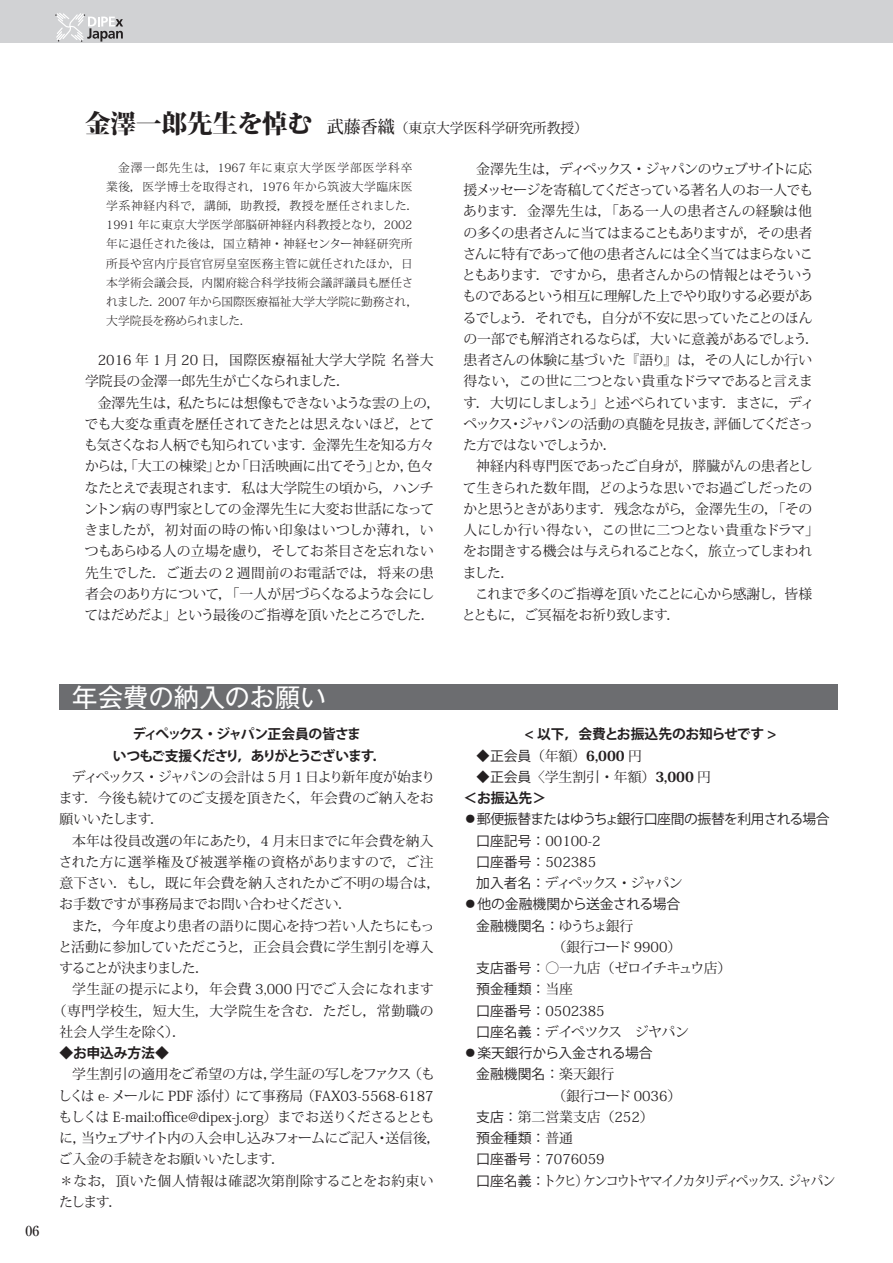
<style>
.page{position:relative;width:893px;height:1263px;background:#fff}
.page>*{position:absolute;margin:0;border:0;box-sizing:border-box;transform-origin:0 0}
.t1{font:25.5px "Gothic MB101 Pro";letter-spacing:-.01em;color:#fff}
.t2{font:13.8px/21.3px "Koz Min Pro";letter-spacing:-.025em;color:#231f20}
.t3{font:13.8px/21.3px "Koz Min Pro";letter-spacing:-.045em;color:#231f20}
.t4{font:13.8px/21.3px "Koz Min Pro";color:#231f20}
.t5{font:13.8px/21.3px "Koz Go Pro";letter-spacing:-.025em;color:#231f20}
.t6{font:13.8px/21.3px "Koz Min Pro";letter-spacing:-.055em;color:#231f20}
.t7{font:13.8px/21.5px "Koz Min Pro";letter-spacing:-.11em;color:#231f20}
.t8{font:13.8px/21.3px "Koz Min Pro";letter-spacing:-.075em;color:#231f20}
.t9{font:700 13.8px/21.3px "Koz Go Pro";letter-spacing:-.09em;color:#231f20;text-align:center}
.t10{font:13.8px/21.3px "Koz Go Pro";color:#231f20}
.t11{font:13.8px "Koz Min Pro";letter-spacing:.025em;color:#231f20}
.t12{font:13.8px "Koz Min Pro";letter-spacing:.04em;color:#231f20}
.t13{font:700 13.8px "Koz Go Pro";letter-spacing:-.025em;color:#231f20}
.t14{font:700 13.8px "Koz Go Pro";letter-spacing:-.065em;color:#231f20}
.t15{font:500 13.8px "Ryumin Pro";color:#231f20}
.t16{font:300 11.7px/19.2px "Koz Min Pro";letter-spacing:.02em;color:#231f20}
.s1{font-weight:800;font-size:25.5px}
.s2{font-weight:500;font-size:16.95px}
.s3{font-family:"Koz Go Pro"}
.s4{font-weight:800}
.s5{font-weight:700}
.s6{font-family:"Koz Min Pro"}
</style>
<div class="page">
<div style="left:0;top:0;width:893px;height:43px;background:#d1d2d4"></div>
<svg style="left:55px;top:13px;width:68px;height:29px"></svg>
<div style="left:60px;top:685px;width:778px;height:25px;background:#6c6d70"></div>
<p class="t4" style="left:85px;top:117px;width:504px"><span class="s1">金澤一郎先生を悼む</span> <span class="s2">武藤香織</span>（東京大学医科学研究所教授）</p>
<p class="t16" style="left:106px;top:158px;width:313px;text-indent:12px">金澤一郎先生は，1967 年に東京大学医学部医学科卒業後，医学博士を取得され，1976 年から筑波大学臨床医学系神経内科で，講師，助教授，教授を歴任されました．<br>1991 年に東京大学医学部脳研神経内科教授となり，2002年に退任された後は，国立精神・神経センター神経研究所所長や宮内庁長官官房皇室医務主管に就任されたほか，日本学術会議会長，内閣府総合科学技術会議評議員も歴任されました．2007 年から国際医療福祉大学大学院に勤務され，大学院長を務められました．</p>
<p class="t4" style="left:85px;top:349px;width:350px;text-indent:13px">2016 年 1 月 20 日，国際医療福祉大学大学院 名誉大学院長の金澤一郎先生が亡くなられました．</p>
<p class="t2" style="left:84px;top:391px;width:358px;text-indent:14px">金澤先生は，私たちには想像もできないような雲の上の，でも大変な重責を歴任されてきたとは思えないほど，とても気さくなお人柄でも知られています．金澤先生を知る方々からは，「大工の棟梁」とか「日活映画に出てそう」とか，色々なたとえで表現されます．私は大学院生の頃から，ハンチントン病の専門家としての金澤先生に大変お世話になってきましたが，初対面の時の怖い印象はいつしか薄れ，いつもあらゆる人の立場を慮り，そしてお茶目さを忘れない先生でした．ご逝去の２週間前のお電話では，将来の患者会のあり方について，「一人が居づらくなるような会にしてはだめだよ」という最後のご指導を頂いたところでした．</p>
<p class="t3" style="left:462px;top:158px;width:358px;text-indent:14px">金澤先生は，ディペックス・ジャパンのウェブサイトに応援メッセージを寄稿してくださっている著名人のお一人でもあります．金澤先生は，「ある一人の患者さんの経験は他の多くの患者さんに当てはまることもありますが，その患者さんに特有であって他の患者さんには全く当てはまらないこともあります．ですから，患者さんからの情報とはそういうものであるという相互に理解した上でやり取りする必要があるでしょう．それでも，自分が不安に思っていたことのほんの一部でも解消されるならば，大いに意義があるでしょう．患者さんの体験に基づいた『語り』は，その人にしか行い得ない，この世に二つとない貴重なドラマであると言えます．大切にしましょう」と述べられています．まさに，ディペックス・ジャパンの活動の真髄を見抜き，評価してくださった方ではないでしょうか．</p>
<p class="t2" style="left:463px;top:455px;width:358px;text-indent:14px">神経内科専門医であったご自身が，膵臓がんの患者として生きられた数年間，どのような思いでお過ごしだったのかと思うときがあります．残念ながら，金澤先生の，「その人にしか行い得ない，この世に二つとない貴重なドラマ」をお聞きする機会は与えられることなく，旅立ってしまわれました．</p>
<p class="t8" style="left:462px;top:583px;width:352px;text-indent:13px">これまで多くのご指導を頂いたことに心から感謝し，皆様とともに，ご冥福をお祈り致します．</p>
<p class="t15" style="left:26px;top:1220px;width:15px">06</p>
<h1 class="t1" style="left:72px;top:676px;width:255px">年会費の納入のお願い</h1>
<p class="t9" style="left:113px;top:724px;width:275px">ディぺックス・ジャパン正会員の皆さま<br>いつもご支援くださり，ありがとうございます．</p>
<p class="t2" style="left:59px;top:766px;width:378px;text-indent:13px">ディぺックス・ジャパンの会計は５月１日より新年度が始まります．今後も続けてのご支援を頂きたく，年会費のご納入をお願いいたします．</p>
<p class="t4" style="left:59px;top:829px;width:383px;text-indent:14px">本年は役員改選の年にあたり，4 月末日までに年会費を納入された方に選挙権及び被選挙権の資格がありますので，ご注意下さい．もし，既に年会費を納入されたかご不明の場合は，お手数ですが事務局までお問い合わせください．</p>
<p class="t2" style="left:58px;top:914px;width:378px;text-align:justify;text-indent:13px">また，今年度より患者の語りに関心を持つ若い人たちにもっと活動に参加していただこうと，正会員会費に学生割引を導入することが決まりました．</p>
<p class="t11" style="left:72px;top:979px;width:363px">学生証の提示により，年会費 3,000 円でご入会になれます</p>
<p class="t12" style="left:53px;top:1001px;width:382px">（専門学校生，短大生，大学院生を含む．ただし，常勤職の</p>
<p class="t4" style="left:60px;top:1021px;width:128px">社会人学生を除く）．</p>
<p class="t14" style="left:60px;top:1044px;width:111px">◆お申込み方法◆</p>
<p class="t2" style="left:58px;top:1063px;width:384px;text-indent:14px">学生割引の適用をご希望の方は，学生証の写しをファクス（もしくは e- メールに PDF 添付）にて事務局（FAX03-5568-6187もしくは E-mail:office@dipex-j.org）までお送りくださるとともに，当ウェブサイト内の入会申し込みフォームにご記入・送信後，ご入金の手続きをお願いいたします．<br>＊なお，頂いた個人情報は確認次第削除することをお約束いたします．</p>
<p class="t13" style="left:525px;top:725px;width:254px">&lt; 以下，会費とお振込先のお知らせです &gt;</p>
<p class="t2" style="left:476px;top:744px;width:167px">◆<span class="s3">正会員</span>（年額）<span class="s4">6,000</span> 円</p>
<p class="t2" style="left:476px;top:766px;width:236px">◆<span class="s3">正会員</span>〈学生割引・年額）<span class="s4">3,000</span> 円</p>
<p class="t5" style="left:463px;top:788px;width:368px"><span class="s5">＜お振込先＞<br></span><span class="s6">◦</span>郵便振替またはゆうちょ銀行口座間の振替を利用される場合</p>
<p class="t4" style="left:476px;top:829px;width:208px"><span class="s3">口座記号</span>：00100-2<br><span class="s3">口座番号</span>：502385<br><span class="s3">加入者名</span>：ディペックス・ジャパン</p>
<p class="t10" style="left:463px;top:894px;width:218px"><span class="s6">◦</span>他の金融機関から送金される場合</p>
<p class="t6" style="left:476px;top:914px;width:256px"><span class="s3">金融機関名</span>：ゆうちょ銀行<br>　　　　　　（銀行コード 9900）<br><span class="s3">支店番号</span>：〇一九店（ゼロイチキュウ店）</p>
<p class="t5" style="left:476px;top:979px;width:98px">預金種類<span class="s6">：当座</span></p>
<p class="t2" style="left:476px;top:999px;width:214px"><span class="s3">口座番号</span>：0502385<br><span class="s3">口座名義</span>：デイペツクス　ジヤパン</p>
<p class="t10" style="left:476px;top:1043px;width:178px;text-indent:-13px"><span class="s6">◦</span>楽天銀行から入金される場合金融機関名<span class="s6">：楽天銀行</span></p>
<p class="t4" style="left:476px;top:1084px;width:207px">　　　　　　（銀行コード 0036）<span class="s3">支店</span>：第二営業支店（252）</p>
<p class="t5" style="left:476px;top:1128px;width:98px">預金種類<span class="s6">：普通</span></p>
<p class="t7" style="left:476px;top:1148px;width:360px"><span class="s3">口座番号</span>：7076059<br><span class="s3">口座名義</span>：トクヒ）ケンコウトヤマイノカタリディペックス．ジャパン</p>
</div>
